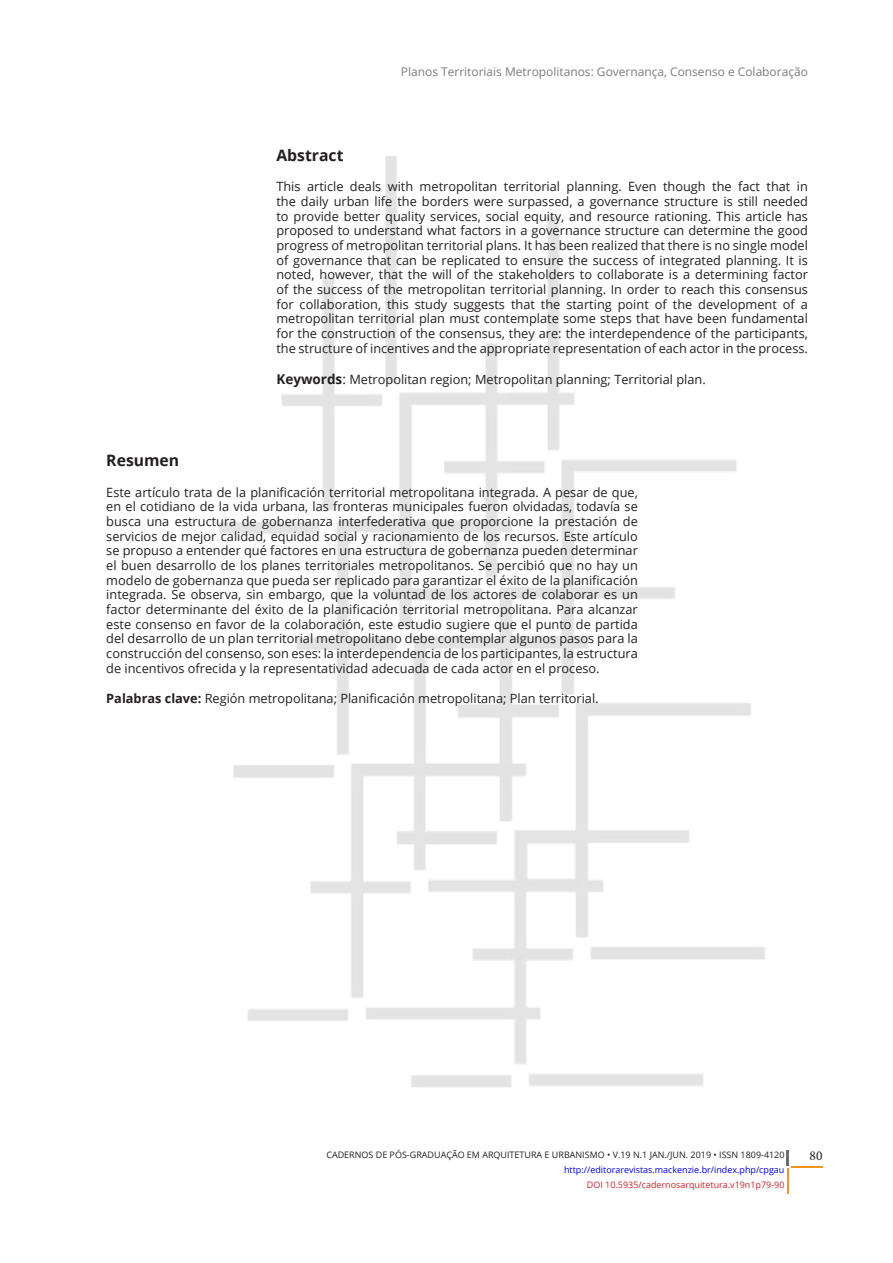
<style>
.page{position:relative;width:893px;height:1263px;background:#fff}
.page>*{position:absolute;margin:0;border:0;box-sizing:border-box;transform-origin:0 0}
.CPFAU-TítuloAbstract{font:700 15.75px "Open Sans";color:#231f20}
.CPFAU-TítuloResumo_R{font:700 15.75px "Open Sans";color:#231f20}
.t1{font:13.5px "Minion Pro";color:#231f20}
.CPFAU-TítuloResumo_R-2{font:12.75px/14.7px "Open Sans";color:#231f20;text-align:justify}
.CPFAU-TítuloAbstract-2{font:12.75px/14.7px "Open Sans";color:#231f20;text-align:justify}
.CPFAU-TítuloPortuguê{font:12px "Open Sans";color:#7d7d7d}
.t2{font:9px "Open Sans";color:#231f20}
.t3{font:9px "Open Sans";color:#00f}
.t4{font:9px "Open Sans";color:#d1232a}
.s1{font-weight:700;font-size:13.5px}
.s2{font-size:13.5px}
.s3{font-weight:700}
</style>
<div class="page">
<img style="left:219px;top:157px;width:546px;height:930px">
<svg style="left:787px;top:1150px;width:2px;height:15px"></svg>
<hr style="left:791px;top:1166px;width:31px;height:2px;background:#f7941e">
<hr style="left:787px;top:1168px;width:2px;height:26px;background:#f7941e">
<p class="CPFAU-TítuloPortuguê" style="left:401px;top:63px;width:408px">Planos Territoriais Metropolitanos: Governança, Consenso e Colaboração</p>
<p class="CPFAU-TítuloAbstract" style="left:276px;top:144px;width:69px">Abstract</p>
<p class="CPFAU-TítuloAbstract-2" style="left:276px;top:179px;width:533px">This article deals with metropolitan territorial planning. Even though the fact that in the daily urban life the borders were surpassed, a governance structure is still needed to provide better quality services, social equity, and resource rationing. This article has proposed to understand what factors in a governance structure can determine the good progress of metropolitan territorial plans. It has been realized that there is no single model of governance that can be replicated to ensure the success of integrated planning. It is noted, however, that the will of the stakeholders to collaborate is a determining factor of the success of the metropolitan territorial planning. In order to reach this consensus for collaboration, this study suggests that the starting point of the development of a metropolitan territorial plan must contemplate some steps that have been fundamental for the construction of the consensus, they are: the interdependence of the participants, the structure of incentives and the appropriate representation of each actor in the process.</p>
<p class="CPFAU-TítuloAbstract-2" style="left:276px;top:372px;width:431px"><span class="s1">Keywords</span><span class="s2">:</span> Metropolitan region; Metropolitan planning; Territorial plan.</p>
<p class="CPFAU-TítuloResumo_R" style="left:106px;top:449px;width:75px">Resumen</p>
<p class="CPFAU-TítuloResumo_R-2" style="left:106px;top:484px;width:533px">Este artículo trata de la planificación territorial metropolitana integrada. A pesar de que, en el cotidiano de la vida urbana, las fronteras municipales fueron olvidadas, todavía se busca una estructura de gobernanza interfederativa que proporcione la prestación de servicios de mejor calidad, equidad social y racionamiento de los recursos. Este artículo se propuso a entender qué factores en una estructura de gobernanza pueden determinar el buen desarrollo de los planes territoriales metropolitanos. Se percibió que no hay un modelo de gobernanza que pueda ser replicado para garantizar el éxito de la planificación integrada. Se observa, sin embargo, que la voluntad de los actores de colaborar es un factor determinante del éxito de la planificación territorial metropolitana. Para alcanzar este consenso en favor de la colaboración, este estudio sugiere que el punto de partida del desarrollo de un plan territorial metropolitano debe contemplar algunos pasos para la construcción del consenso, son eses: la interdependencia de los participantes, la estructura de incentivos ofrecida y la representatividad adecuada de cada actor en el proceso.</p>
<p class="CPFAU-TítuloResumo_R-2" style="left:106px;top:691px;width:494px"><span class="s3">Palabras clave:</span> Región metropolitana; Planificación metropolitana; Plan territorial.</p>
<p class="t2" style="left:326px;top:1148px;width:460px">CADERNOS DE PÓS-GRADUAÇÃO EM ARQUITETURA E URBANISMO • V.19 N.1 JAN./JUN. 2019 • ISSN 1809-4120</p>
<p class="t1" style="left:810px;top:1146px;width:14px">80</p>
<p class="t3" style="left:564px;top:1163px;width:222px">http://editorarevistas.mackenzie.br/index.php/cpgau</p>
<p class="t4" style="left:587px;top:1178px;width:199px">DOI 10.5935/cadernosarquitetura.v19n1p79-90</p>
</div>
